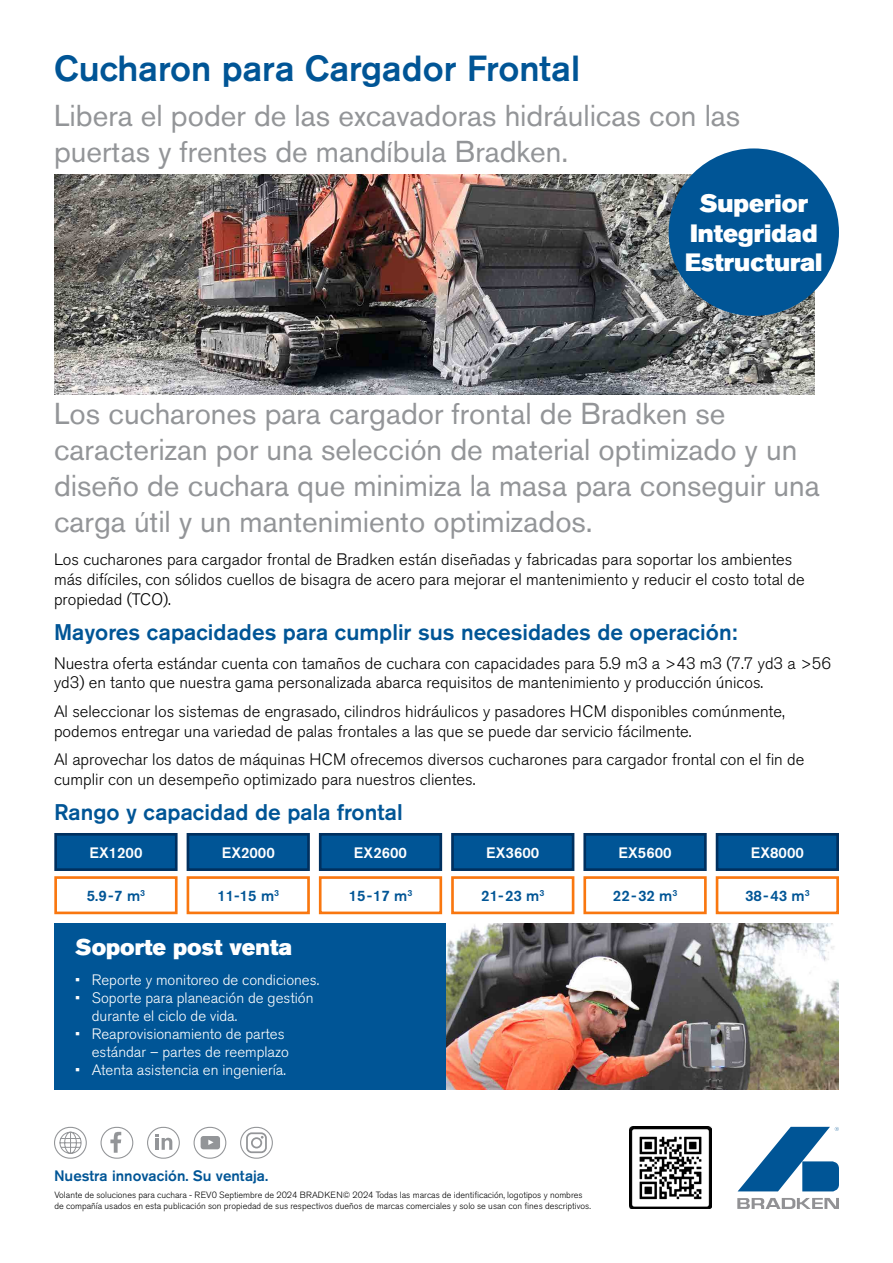
<style>
.page{position:relative;width:893px;height:1263px;background:#fff}
.page>*{position:absolute;margin:0;border:0;box-sizing:border-box;transform-origin:0 0}
.t1{font:500 36px "Akzidenz Grotesk BE";color:#005596}
.t2{font:30px/36px "Akzidenz Grotesk BE";color:#939598}
.t3{font:24.9px/29.8px "Akzidenz Grotesk BE Super";color:#fff;text-align:center}
.t4{font:500 22.5px "Akzidenz Grotesk BE";color:#005596}
.t5{font:22.5px "Akzidenz Grotesk BE Super";color:#fff}
.t6{font:300 16.5px/19.8px "Akzidenz Grotesk BE";color:#000}
.t7{font:300 15px/18px "Akzidenz Grotesk BE";color:#fff}
.t8{font:500 15px "Akzidenz Grotesk BE";color:#005596}
.t9{font:500 15px "Akzidenz Grotesk BE";color:#fff}
.t10{font:300 9px/10.8px "Akzidenz Grotesk BE";color:#000}
</style>
<div class="page">
<svg style="left:738px;top:1127px;width:101px;height:64px"></svg>
<svg style="left:737px;top:1198px;width:102px;height:11px"></svg>
<img style="left:629px;top:1127px;width:82px;height:82px">
<div style="left:54px;top:1127px;width:33px;height:32px;border:1px solid #939598;border-radius:15px"></div>
<svg style="left:59px;top:1131px;width:23px;height:23px"></svg>
<div style="left:147px;top:1127px;width:33px;height:32px;border:1px solid #939598;border-radius:15px"></div>
<svg style="left:156px;top:1134px;width:17px;height:16px"></svg>
<div style="left:101px;top:1127px;width:32px;height:32px;border:1px solid #939598;border-radius:15px"></div>
<svg style="left:110px;top:1131px;width:11px;height:22px"></svg>
<div style="left:194px;top:1127px;width:32px;height:32px;border:1px solid #939598;border-radius:15px"></div>
<svg style="left:201px;top:1136px;width:19px;height:13px"></svg>
<div style="left:240px;top:1127px;width:33px;height:32px;border:1px solid #939598;border-radius:15px"></div>
<div style="left:251px;top:1137px;width:11px;height:11px;border:2px solid #939598;border-radius:50%"></div>
<div style="left:246px;top:1132px;width:21px;height:21px;border:2px solid #939598;border-radius:5px"></div>
<img style="left:54px;top:174px;width:760px;height:220px">
<div style="left:54px;top:923px;width:392px;height:167px;background:#005596"></div>
<div style="left:187px;top:833px;width:123px;height:38px;background:#005596;border:3px solid #00305f"></div>
<div style="left:54px;top:833px;width:124px;height:38px;background:#005596;border:3px solid #00305f"></div>
<div style="left:187px;top:876px;width:123px;height:38px;border:3px solid #f9770f"></div>
<div style="left:54px;top:876px;width:124px;height:38px;border:3px solid #f9770f"></div>
<div style="left:319px;top:833px;width:123px;height:38px;background:#005596;border:3px solid #00305f"></div>
<div style="left:319px;top:876px;width:123px;height:38px;border:3px solid #f9770f"></div>
<div style="left:451px;top:833px;width:123px;height:38px;background:#005596;border:3px solid #00305f"></div>
<div style="left:451px;top:876px;width:123px;height:38px;border:3px solid #f9770f"></div>
<div style="left:583px;top:833px;width:124px;height:38px;background:#005596;border:3px solid #00305f"></div>
<div style="left:583px;top:876px;width:124px;height:38px;border:3px solid #f9770f"></div>
<div style="left:716px;top:833px;width:123px;height:38px;background:#005596;border:3px solid #00305f"></div>
<div style="left:716px;top:876px;width:123px;height:38px;border:3px solid #f9770f"></div>
<div style="left:669px;top:148px;width:170px;height:168px;background:#005596;border-radius:50%"></div>
<img style="left:446px;top:923px;width:393px;height:167px">
<h1 class="t1" style="left:54px;top:46px;width:528px">Cucharon para Cargador Frontal</h1>
<h2 class="t2" style="left:54px;top:97px;width:688px">Libera el poder de las excavadoras hidráulicas con las puertas y frentes de mandíbula Bradken.</h2>
<h3 class="t3" style="left:685px;top:188px;width:139px">Superior<br>Integridad<br>Estructural</h3>
<h2 class="t2" style="left:54px;top:396px;width:767px">Los cucharones para cargador frontal de Bradken se caracterizan por una selección de material optimizado y un diseño de cuchara que minimiza la masa para conseguir una carga útil y un mantenimiento optimizados.</h2>
<p class="t6" style="left:54px;top:550px;width:752px">Los cucharones para cargador frontal de Bradken están diseñadas y fabricadas para soportar los ambientes más difíciles, con sólidos cuellos de bisagra de acero para mejorar el mantenimiento y reducir el costo total de propiedad (TCO).</p>
<h3 class="t4" style="left:54px;top:619px;width:685px">Mayores capacidades para cumplir sus necesidades de operación:</h3>
<p class="t6" style="left:54px;top:653px;width:779px">Nuestra oferta estándar cuenta con tamaños de cuchara con capacidades para 5.9 m3 a &gt;43 m3 (7.7 yd3 a &gt;56 yd3) en tanto que nuestra gama personalizada abarca requisitos de mantenimiento y producción únicos.</p>
<p class="t6" style="left:54px;top:701px;width:732px">Al seleccionar los sistemas de engrasado, cilindros hidráulicos y pasadores HCM disponibles comúnmente, podemos entregar una variedad de palas frontales a las que se puede dar servicio fácilmente.</p>
<p class="t6" style="left:54px;top:749px;width:752px">Al aprovechar los datos de máquinas HCM ofrecemos diversos cucharones para cargador frontal con el fin de cumplir con un desempeño optimizado para nuestros clientes.</p>
<h3 class="t4" style="left:54px;top:798px;width:350px">Rango y capacidad de pala frontal</h3>
<p class="t9" style="left:89px;top:843px;width:55px">EX1200</p>
<p class="t9" style="left:222px;top:843px;width:55px">EX2000</p>
<p class="t8" style="left:217px;top:886px;width:63px">11-15 m<sup>3</sup></p>
<p class="t9" style="left:354px;top:843px;width:55px">EX2600</p>
<p class="t8" style="left:349px;top:886px;width:65px">15-17 m<sup>3</sup></p>
<p class="t9" style="left:486px;top:843px;width:55px">EX3600</p>
<p class="t8" style="left:481px;top:886px;width:64px">21-23 m<sup>3</sup></p>
<p class="t9" style="left:618px;top:843px;width:55px">EX5600</p>
<p class="t8" style="left:613px;top:886px;width:66px">22-32 m<sup>3</sup></p>
<p class="t9" style="left:751px;top:843px;width:55px">EX8000</p>
<p class="t8" style="left:745px;top:886px;width:66px">38-43 m<sup>3</sup></p>
<p class="t8" style="left:87px;top:886px;width:60px">5.9-7 m<sup>3</sup></p>
<h3 class="t5" style="left:75px;top:934px;width:218px">Soporte post venta</h3>
<p class="t7" style="left:75px;top:971px;width:245px">• Reporte y monitoreo de condiciones.</p>
<p class="t7" style="left:92px;top:989px;width:223px;text-indent:-16px">• Soporte para planeación de gestión durante el ciclo de vida.</p>
<p class="t7" style="left:75px;top:1025px;width:215px;text-align:right">• Reaprovisionamiento de partes estándar – partes de reemplazo</p>
<p class="t7" style="left:75px;top:1061px;width:212px">• Atenta asistencia en ingeniería.</p>
<p class="t8" style="left:54px;top:1166px;width:216px">Nuestra innovación. Su ventaja.</p>
<p class="t10" style="left:54px;top:1190px;width:538px">Volante de soluciones para cuchara - REV0 Septiembre de 2024 BRADKEN© 2024 Todas las marcas de identificación, logotipos y nombres de compañía usados en esta publicación son propiedad de sus respectivos dueños de marcas comerciales y solo se usan con fines descriptivos.</p>
</div>
